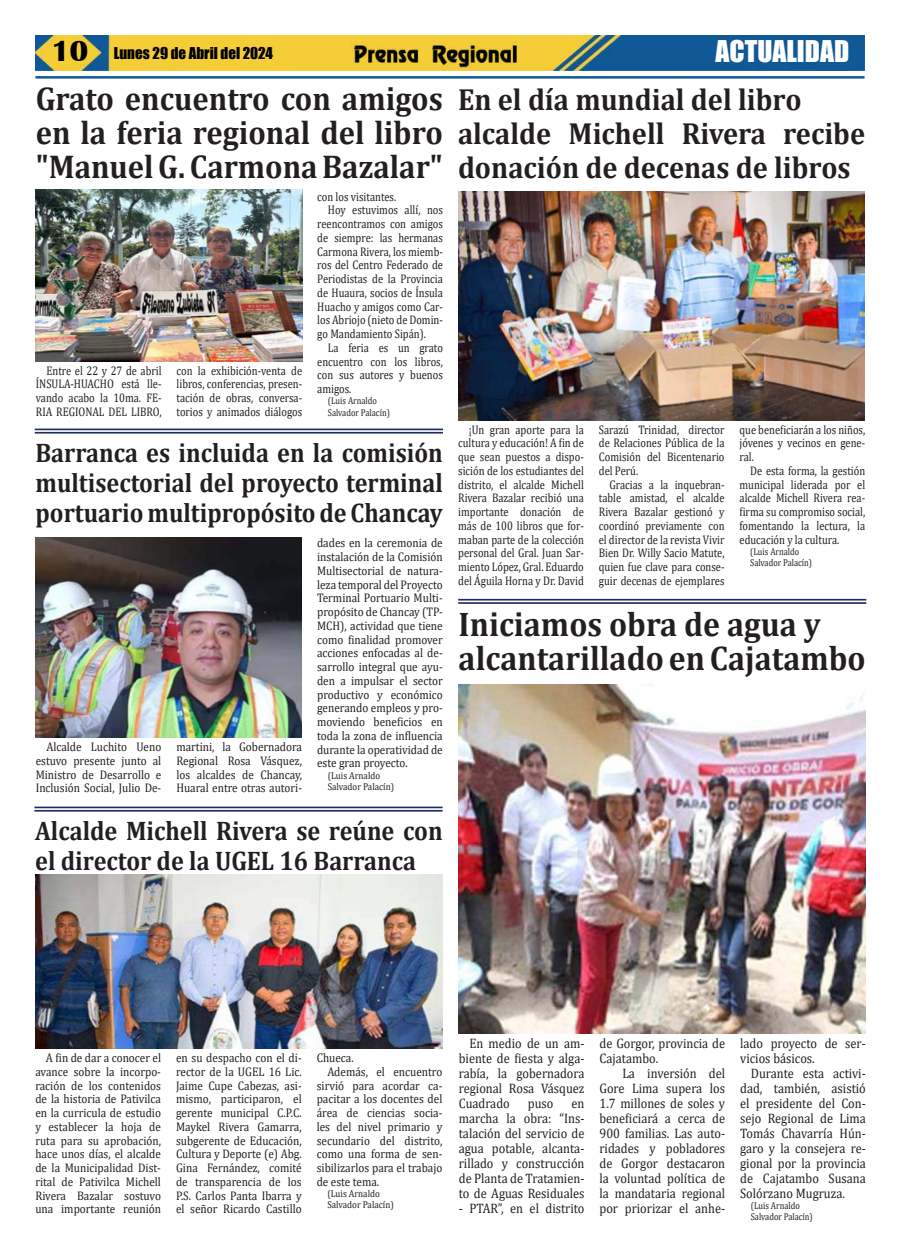
<style>
.page{position:relative;width:900px;height:1258px;background:#fff}
.page>*{position:absolute;margin:0;border:0;box-sizing:border-box;transform-origin:0 0}
.t1{font:700 34.25px/33.8px "Cambria";color:#231f20;scale:.93 1}
.t2{font:700 33.12px/33.8px "Cambria";color:#231f20;text-align:justify;scale:.93 1}
.t3{font:700 30.62px/33.8px "Cambria";color:#231f20;scale:.93 1}
.t4{font:27.5px "Impact";color:#fff}
.t5{font:700 27px/30px "Cambria";color:#231f20;text-align:justify;scale:.9 1}
.t6{font:15px "Impact";color:#000}
.t7{font:13.75px/15px "Cambria";color:#231f20;text-align:justify;scale:.9 1}
.t8{font:12.5px/13.8px "Cambria";color:#231f20;text-align:justify;scale:.9 1}
.t9{font:12.5px/13.8px "Cambria";color:#231f20;text-align:justify;scale:.84 1}
.t10{font:10px/11.2px "Cambria";color:#231f20;scale:.84 1}
.t11{font:10px/11.2px "Cambria";color:#231f20;scale:.9 1}
.s1{font-family:"Britannic";font-weight:700;font-size:30px}
</style>
<div class="page">
<img style="left:35px;top:35px;width:830px;height:36px">
<hr style="left:35px;top:76px;width:830px;height:3px;background:#0f5998">
<img style="left:351px;top:41px;width:169px;height:27px">
<hr style="left:35px;top:429px;width:408px;height:1px;background:#202d61">
<hr style="left:35px;top:432px;width:408px;height:2px;background:#202d61">
<img style="left:36px;top:190px;width:266px;height:171px">
<img style="left:36px;top:538px;width:266px;height:200px">
<img style="left:458px;top:192px;width:407px;height:228px">
<hr style="left:458px;top:599px;width:408px;height:1px;background:#202d61">
<hr style="left:458px;top:602px;width:408px;height:2px;background:#202d61">
<img style="left:459px;top:684px;width:406px;height:349px">
<hr style="left:34px;top:807px;width:409px;height:1px;background:#202d61">
<hr style="left:34px;top:810px;width:409px;height:2px;background:#202d61">
<img style="left:35px;top:875px;width:407px;height:174px">
<p class="t6" style="left:52px;top:45px;width:223px"><span class="s1">10</span> Lunes 29 de Abril del 2024</p>
<h3 class="t4" style="left:716px;top:37px;width:135px">ACTUALIDAD</h3>
<h2 class="t2" style="left:36px;top:85px;width:439px">Grato encuentro con amigos en la feria regional del libro "Manuel G. Carmona Bazalar"</h2>
<h3 class="t3" style="left:458px;top:86px;width:439px">En el día mundial del libro alcalde Michell Rivera recibe donación de decenas de libros</h3>
<p class="t9" style="left:317px;top:190px;width:96px">con los visitantes.</p>
<p class="t9" style="left:328px;top:203px;width:138px">Hoy estuvimos allí, nos</p>
<p class="t9" style="left:317px;top:217px;width:151px">reencontramos con amigos</p>
<p class="t9" style="left:317px;top:231px;width:151px">de siempre: las hermanas</p>
<p class="t9" style="left:317px;top:245px;width:151px">Carmona Rivera, los miemb-</p>
<p class="t9" style="left:317px;top:258px;width:151px">ros del Centro Federado de</p>
<p class="t9" style="left:317px;top:272px;width:151px">Periodistas de la Provincia</p>
<p class="t9" style="left:317px;top:286px;width:151px">de Huaura, socios de Ínsula</p>
<p class="t9" style="left:317px;top:300px;width:151px">Huacho y amigos como Car-</p>
<p class="t9" style="left:317px;top:313px;width:151px">los Abriojo (nieto de Domin-</p>
<p class="t9" style="left:317px;top:327px;width:131px">go Mandamiento Sipán).</p>
<p class="t9" style="left:328px;top:341px;width:138px">La feria es un grato</p>
<p class="t9" style="left:317px;top:355px;width:151px">encuentro con los libros,</p>
<p class="t9" style="left:317px;top:368px;width:151px">con sus autores y buenos</p>
<p class="t9" style="left:317px;top:382px;width:42px">amigos.</p>
<p class="t10" style="left:328px;top:395px;width:75px">(Luis Arnaldo<br>Salvador Palacín)</p>
<h3 class="t5" style="left:36px;top:440px;width:454px">Barranca es incluida en la comisión multisectorial del proyecto terminal portuario multipropósito de Chancay</h3>
<p class="t9" style="left:36px;top:364px;width:151px;text-indent:11px">Entre el 22 y 27 de abril ÍNSULA-HUACHO está lle&shy;vando acabo la 10ma. FE-RIA REGIONAL DEL LIBRO,</p>
<p class="t9" style="left:177px;top:364px;width:151px">con la exhibición-venta de libros, conferencias, presen&shy;tación de obras, conversa&shy;torios y animados diálogos</p>
<p class="t8" style="left:36px;top:740px;width:141px;text-indent:11px">Alcalde Luchito Ueno estuvo presente junto al Ministro de Desarrollo e Inclusión Social, Julio De-</p>
<p class="t8" style="left:176px;top:740px;width:141px">martini, la Gobernadora Regional Rosa Vásquez, los alcaldes de Chancay, Huaral entre otras autori-</p>
<p class="t8" style="left:317px;top:536px;width:141px">dades en la ceremonia de instalación de la Comisión Multisectorial de natura&shy;leza temporal del Proyecto Terminal Portuario Multi&shy;propósito de Chancay (TP-MCH), actividad que tiene como finalidad promover acciones enfocadas al de&shy;sarrollo integral que ayu&shy;den a impulsar el sector productivo y económico generando empleos y pro&shy;moviendo beneficios en toda la zona de influencia durante la operatividad de este gran proyecto.</p>
<p class="t11" style="left:328px;top:770px;width:75px">(Luis Arnaldo<br>Salvador Palacín)</p>
<h3 class="t5" style="left:35px;top:818px;width:454px">Alcalde Michell Rivera se reúne con el director de la UGEL 16 Barranca</h3>
<p class="t9" style="left:458px;top:423px;width:151px;text-indent:11px">¡Un gran aporte para la cultura y educación! A fin de que sean puestos a dispo&shy;sición de los estudiantes del distrito, el alcalde Michell Rivera Bazalar recibió una importante donación de más de 100 libros que for&shy;maban parte de la colección personal del Gral. Juan Sar&shy;miento López, Gral. Eduardo del Águila Horna y Dr. David</p>
<p class="t9" style="left:599px;top:423px;width:151px">Sarazú Trinidad, director de Relaciones Pública de la Comisión del Bicentenario del Perú.</p>
<p class="t9" style="left:599px;top:478px;width:151px;text-indent:11px">Gracias a la inquebran&shy;table amistad, el alcalde Rivera Bazalar gestionó y coordinó previamente con el director de la revista Vivir Bien Dr. Willy Sacio Matute, quien fue clave para conse&shy;guir decenas de ejemplares</p>
<p class="t9" style="left:740px;top:422px;width:151px">que beneficiarán a los niños, jóvenes y vecinos en gene&shy;ral.</p>
<p class="t9" style="left:740px;top:464px;width:151px;text-indent:11px">De esta forma, la gestión municipal liderada por el alcalde Michell Rivera rea&shy;firma su compromiso social, fomentando la lectura, la educación y la cultura.</p>
<p class="t10" style="left:750px;top:546px;width:75px">(Luis Arnaldo<br>Salvador Palacín)</p>
<h1 class="t1" style="left:459px;top:611px;width:439px">Iniciamos obra de agua y alcantarillado en Cajatambo</h1>
<p class="t8" style="left:35px;top:1051px;width:141px;text-indent:11px">A fin de dar a conocer el avance sobre la incorpo&shy;ración de los contenidos de la historia de Pativilca en la curricula de estudio y establecer la hoja de ruta para su aprobación, hace unos días, el alcalde de la Municipalidad Dist&shy;rital de Pativilca Michell Rivera Bazalar sostuvo una importante reunión</p>
<p class="t8" style="left:176px;top:1051px;width:141px">en su despacho con el di&shy;rector de la UGEL 16 Lic.<br>Jaime Cupe Cabezas, asi&shy;mismo, participaron, el gerente municipal C.P.C.<br>Maykel Rivera Gamarra, subgerente de Educación, Cultura y Deporte (e) Abg.<br>Gina Fernández, comité de transparencia de los P.S. Carlos Panta Ibarra y el señor Ricardo Castillo</p>
<p class="t8" style="left:317px;top:1051px;width:43px">Chueca.</p>
<p class="t8" style="left:327px;top:1065px;width:129px">Además, el encuentro</p>
<p class="t8" style="left:317px;top:1078px;width:141px">sirvió para acordar ca-</p>
<p class="t8" style="left:317px;top:1092px;width:141px">pacitar a los docentes del</p>
<p class="t8" style="left:317px;top:1106px;width:141px">área de ciencias socia-</p>
<p class="t8" style="left:317px;top:1120px;width:141px">les del nivel primario y</p>
<p class="t8" style="left:317px;top:1133px;width:141px">secundario del distrito,</p>
<p class="t8" style="left:317px;top:1147px;width:141px">como una forma de sen-</p>
<p class="t8" style="left:317px;top:1161px;width:141px">sibilizarlos para el trabajo</p>
<p class="t8" style="left:317px;top:1175px;width:71px">de este tema.</p>
<p class="t11" style="left:327px;top:1188px;width:75px">(Luis Arnaldo<br>Salvador Palacín)</p>
<p class="t7" style="left:459px;top:1036px;width:141px;text-indent:11px">En medio de un am&shy;biente de fiesta y alga&shy;rabía, la gobernadora regional Rosa Vásquez Cuadrado</p>
<p class="t7" style="left:459px;top:1096px;width:141px;text-indent:113px">en marcha la obra: “Ins&shy;talación del servicio de agua potable, alcanta&shy;rillado y construcción de Planta de Tratamien&shy;to de Aguas Residuales</p>
<p class="t7" style="left:459px;top:1201px;width:141px">- PTAR”, en el distrito</p>
<p class="t7" style="left:528px;top:1096px;width:30px">puso</p>
<p class="t7" style="left:599px;top:1036px;width:141px">de Gorgor, provincia de<br>Cajatambo.</p>
<p class="t7" style="left:599px;top:1066px;width:141px;text-indent:23px">La inversión del Gore Lima supera los 1.7 millones de soles y beneficiará a cerca de 900 familias. Las auto&shy;ridades y pobladores de Gorgor destacaron la voluntad política de la mandataria regional por priorizar el anhe-</p>
<p class="t7" style="left:740px;top:1036px;width:141px">lado proyecto de ser&shy;vicios básicos.</p>
<p class="t7" style="left:740px;top:1066px;width:141px;text-indent:11px">Durante esta activi&shy;dad, también, asistió el presidente del Con&shy;sejo Regional de Lima Tomás Chavarría Hún&shy;garo y la consejera re&shy;gional por la provincia de Cajatambo Susana Solórzano Mugruza.</p>
<p class="t10" style="left:751px;top:1200px;width:75px">(Luis Arnaldo<br>Salvador Palacín)</p>
</div>
